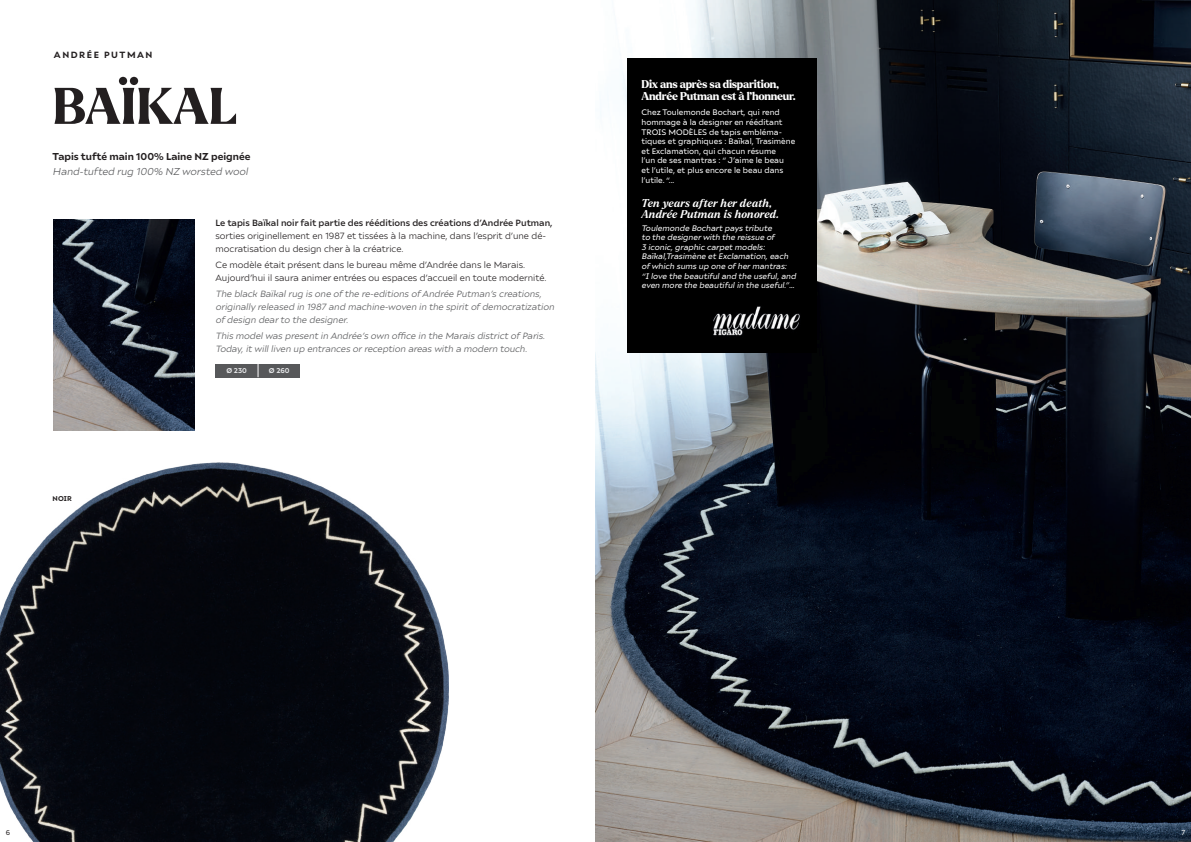
<style>
.page{position:relative;width:1191px;height:842px;background:#fff}
.page>*{position:absolute;margin:0;border:0;box-sizing:border-box;transform-origin:0 0}
.t1{font:800 50px "Larken";color:#231f20}
.t2{font:800 11px/12.4px "Larken";letter-spacing:-.02em;color:#fff}
.t3{font:italic 700 11px/11.2px "Larken";letter-spacing:-.005em;color:#fff}
.t4{font:700 10px "Ariana Pro";color:#231f20}
.t5{font:italic 10px "Ariana Pro";color:#57585a}
.t6{font:italic 9px/13px "Ariana Pro";color:#57585a}
.t7{font:9px/13px "Ariana Pro";color:#231f20}
.t8{font:500 9px "Ariana Pro";color:#231f20}
.t9{font:700 9px "Ariana Pro";letter-spacing:.17em;color:#231f20}
.t10{font:8px/9.6px "Ariana Pro";color:#fff}
.t11{font:italic 8px/9.6px "Ariana Pro";color:#fff}
.t12{font:700 7px "Ariana Pro";color:#e6e7e9}
.t13{font:700 7px "Ariana Pro";color:#231f20}
.t14{font:7px "Ariana Pro";color:#231f20}
.t15{font:7px "Ariana Pro";color:#fff}
</style>
<div class="page">
<img style="left:0;top:462px;width:449px;height:380px">
<img style="left:595px;top:0;width:596px;height:842px">
<div style="left:215px;top:364px;width:85px;height:13px;background:#57585a"></div>
<svg style="left:258px;top:364px;width:1px;height:13px"></svg>
<div style="left:626px;top:59px;width:190px;height:294px;background:#000"></div>
<img style="left:713px;top:306px;width:87px;height:30px">
<img style="left:54px;top:219px;width:141px;height:211px">
<p class="t9" style="left:54px;top:49px;width:100px">ANDRÉE PUTMAN</p>
<h1 class="t1" style="left:53px;top:73px;width:186px">BAÏKAL</h1>
<p class="t4" style="left:53px;top:149px;width:199px">Tapis tufté main 100% Laine NZ peignée</p>
<p class="t5" style="left:53px;top:165px;width:197px">Hand-tufted rug 100% NZ worsted wool</p>
<p class="t13" style="left:53px;top:493px;width:21px">NOIR</p>
<p class="t8" style="left:215px;top:217px;width:339px">Le tapis Baïkal noir fait partie des rééditions des créations d’Andrée Putman,</p>
<p class="t7" style="left:215px;top:229px;width:332px">sorties originellement en 1987 et tissées à la machine, dans l’esprit d’une dé&shy;mocratisation du design cher à la créatrice.</p>
<p class="t7" style="left:215px;top:258px;width:332px">Ce modèle était présent dans le bureau même d’Andrée dans le Marais.<br>Aujourd’hui il saura animer entrées ou espaces d’accueil en toute modernité.</p>
<p class="t6" style="left:215px;top:287px;width:340px">The black Baïkal rug is one of the re-editions of Andrée Putman’s creations, originally released in 1987 and machine-woven in the spirit of democratization of design dear to the designer.</p>
<p class="t6" style="left:215px;top:328px;width:331px">This model was present in Andrée’s own office in the Marais district of Paris.<br>Today, it will liven up entrances or reception areas with a modern touch.</p>
<p class="t12" style="left:226px;top:366px;width:22px">Ø 230</p>
<p class="t12" style="left:269px;top:366px;width:22px">Ø 260</p>
<p class="t2" style="left:641px;top:78px;width:156px">Dix ans après sa disparition,<br>Andrée Putman est à l’honneur.</p>
<p class="t10" style="left:641px;top:107px;width:155px">Chez Toulemonde Bochart, qui rend hommage à la designer en rééditant<br>TROIS MODÈLES de tapis embléma&shy;tiques et graphiques : Baïkal, Trasimène et Exclamation, qui chacun résume<br>l’un de ses mantras : “ J’aime le beau<br>et l’utile, et plus encore le beau dans l’utile. “...</p>
<p class="t3" style="left:641px;top:197px;width:139px">Ten years after her death,<br>Andrée Putman is honored.</p>
<p class="t11" style="left:641px;top:223px;width:156px">Toulemonde Bochart pays tribute<br>to the designer with the reissue of<br>3 iconic, graphic carpet models:<br>Baïkal,Trasimène et Exclamation, each of which sums up one of her mantras:<br>“I love the beautiful and the useful, and even more the beautiful in the useful.”…</p>
<p class="t14" style="left:6px;top:827px;width:6px">6</p>
<p class="t15" style="left:1181px;top:827px;width:5px">7</p>
</div>
